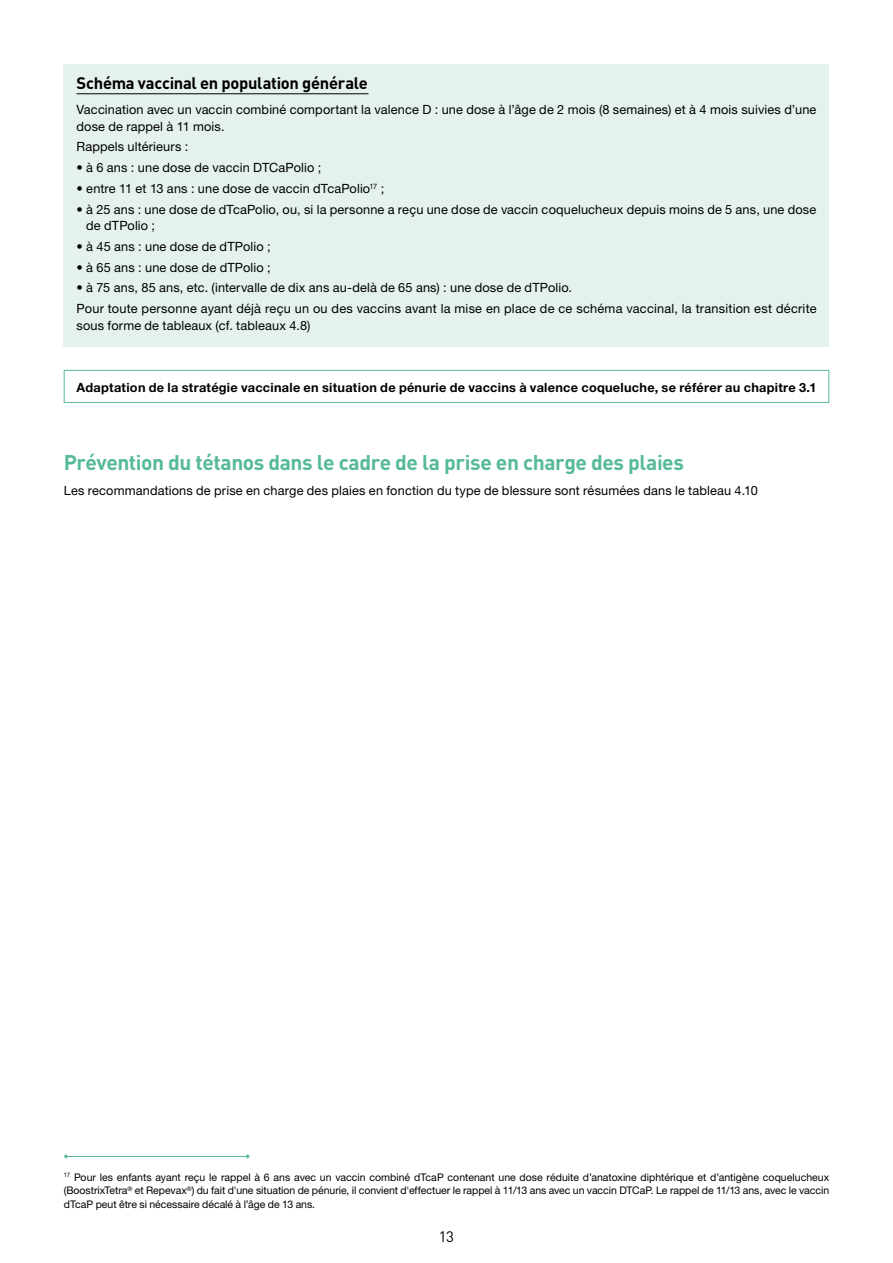
<style>
.page{position:relative;width:893px;height:1263px;background:#fff}
.page>*{position:absolute;margin:0;border:0;box-sizing:border-box;transform-origin:0 0}
.t1{font:700 21px "DINOT";letter-spacing:-.02em;color:#56b998}
.t2{font:700 16.5px "DINOT";letter-spacing:-.015em;color:#000}
.t3{font:15px "DINOT";color:#000}
.t4{font:12.75px/16.5px "Helvetica Neue LT Std";letter-spacing:.01em;color:#000}
.t5{font:700 12.75px "Helvetica Neue LT Std";letter-spacing:.02em;color:#000}
.t6{font:10.5px/13.5px "Helvetica Neue LT Std";letter-spacing:-.005em;color:#000;text-align:justify}
</style>
<div class="page">
<div style="left:64px;top:64px;width:765px;height:283px;background:#e5f2ec"></div>
<hr style="left:77px;top:93px;width:291px;height:1px;background:#000">
<div style="left:64px;top:370px;width:765px;height:33px;border:1px solid #56b998"></div>
<hr style="left:66px;top:1156px;width:182px;height:1px;background:#56b998">
<svg style="left:245px;top:1154px;width:5px;height:5px"></svg>
<svg style="left:64px;top:1154px;width:4px;height:5px"></svg>
<p class="t2" style="left:77px;top:72px;width:293px">Schéma vaccinal en population générale</p>
<p class="t4" style="left:77px;top:101px;width:741px">Vaccination avec un vaccin combiné comportant la valence D : une dose à l’âge de 2 mois (8 semaines) et à 4 mois suivies d’une dose de rappel à 11 mois.</p>
<p class="t4" style="left:77px;top:138px;width:113px">Rappels ultérieurs :</p>
<p class="t4" style="left:77px;top:159px;width:246px">• à 6 ans : une dose de vaccin DTCaPolio ;</p>
<p class="t4" style="left:77px;top:180px;width:309px">• entre 11 et 13 ans : une dose de vaccin dTcaPolio<sup>17</sup> ;</p>
<p class="t4" style="left:86px;top:201px;width:731px;text-indent:-10px">• à 25 ans : une dose de dTcaPolio, ou, si la personne a reçu une dose de vaccin coquelucheux depuis moins de 5 ans, une dose de dTPolio ;</p>
<p class="t4" style="left:77px;top:238px;width:196px">• à 45 ans : une dose de dTPolio ;</p>
<p class="t4" style="left:77px;top:259px;width:196px">• à 65 ans : une dose de dTPolio ;</p>
<p class="t4" style="left:77px;top:277px;width:741px;line-height:20.7px">• à 75 ans, 85 ans, etc. (intervalle de dix ans au-delà de 65 ans) : une dose de dTPolio.<br>Pour toute personne ayant déjà reçu un ou des vaccins avant la mise en place de ce schéma vaccinal, la transition est décrite</p>
<p class="t4" style="left:77px;top:317px;width:235px">sous forme de tableaux (cf. tableaux 4.8)</p>
<p class="t5" style="left:77px;top:380px;width:741px">Adaptation de la stratégie vaccinale en situation de pénurie de vaccins à valence coqueluche, se référer au chapitre 3.1</p>
<h1 class="t1" style="left:64px;top:449px;width:622px">Prévention du tétanos dans le cadre de la prise en charge des plaies</h1>
<p class="t4" style="left:64px;top:482px;width:696px">Les recommandations de prise en charge des plaies en fonction du type de blessure sont résumées dans le tableau 4.10</p>
<p class="t6" style="left:64px;top:1170px;width:767px"><sup>17</sup> Pour les enfants ayant reçu le rappel à 6 ans avec un vaccin combiné dTcaP contenant une dose réduite d’anatoxine diphtérique et d’antigène coquelucheux (BoostrixTetra<sup>®</sup> et Repevax<sup>®</sup>) du fait d'une situation de pénurie, il convient d'effectuer le rappel à 11/13 ans avec un vaccin DTCaP. Le rappel de 11/13 ans, avec le vaccin dTcaP peut être si nécessaire décalé à l’âge de 13 ans.</p>
<p class="t3" style="left:439px;top:1227px;width:17px">13</p>
</div>
